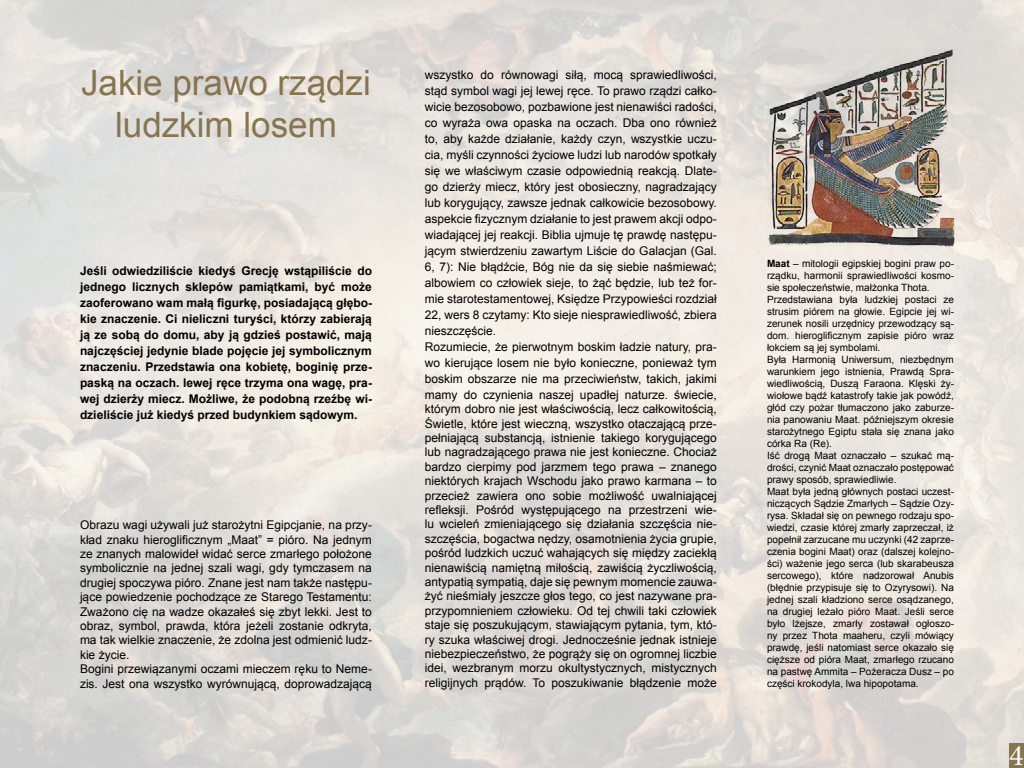
<style>
.page{position:relative;width:1024px;height:768px;background:#fff}
.page>*{position:absolute;margin:0;border:0;box-sizing:border-box;transform-origin:0 0}
.t1{font:35px/42px "Arial";color:#86754d;text-align:center}
.t2{font:30px "Minion Pro";color:#fff}
.t3{font:12px/14.4px "Arial";color:#000;text-align:justify}
.t4{font:700 12px/16px "Arial";color:#000;text-align:justify}
.t5{font:10px/12px "Arial";color:#000;text-align:justify}
.s1{font-weight:700}
</style>
<div class="page">
<div style="left:1009px;top:743px;width:15px;height:25px;background:#86754d"></div>
<img style="left:767px;top:50px;width:188px;height:197px">
<p class="t1" style="left:81px;top:63px;width:291px">Jakie prawo rządzi ludzkim losem</p>
<p class="t4" style="left:80px;top:263px;width:294px">Jeśli odwiedziliście kiedyś Grecję wstąpiliście do jednego licznych sklepów pamiątkami, być może zaoferowano wam małą figurkę, posiadającą głębo&shy;kie znaczenie. Ci nieliczni turyści, którzy zabierają ją ze sobą do domu, aby ją gdzieś postawić, mają najczęściej jedynie blade pojęcie jej symbolicznym znaczeniu. Przedstawia ona kobietę, boginię prze&shy;paską na oczach. lewej ręce trzyma ona wagę, pra&shy;wej dzierży miecz. Możliwe, że podobną rzeźbę wi&shy;dzieliście już kiedyś przed budynkiem sądowym.</p>
<p class="t3" style="left:80px;top:518px;width:293px">Obrazu wagi używali już starożytni Egipcjanie, na przy&shy;kład znaku hieroglificznym „Maat” = pióro. Na jednym ze znanych malowideł widać serce zmarłego położone symbolicznie na jednej szali wagi, gdy tymczasem na drugiej spoczywa pióro. Znane jest nam także następu&shy;jące powiedzenie pochodzące ze Starego Testamentu:<br>Zważono cię na wadze okazałeś się zbyt lekki. Jest to obraz, symbol, prawda, która jeżeli zostanie odkryta, ma tak wielkie znaczenie, że zdolna jest odmienić ludz&shy;kie życie.</p>
<p class="t3" style="left:80px;top:662px;width:293px">Bogini przewiązanymi oczami mieczem ręku to Neme&shy;zis. Jest ona wszystko wyrównującą, doprowadzającą</p>
<p class="t3" style="left:425px;top:67px;width:294px;line-height:16px">wszystko do równowagi siłą, mocą sprawiedliwości, stąd symbol wagi jej lewej ręce. To prawo rządzi całko&shy;wicie bezosobowo, pozbawione jest nienawiści radości, co wyraża owa opaska na oczach. Dba ono również to, aby każde działanie, każdy czyn, wszystkie uczu&shy;cia, myśli czynności życiowe ludzi lub narodów spotkały się we właściwym czasie odpowiednią reakcją. Dlate&shy;go dzierży miecz, który jest obosieczny, nagradzający lub korygujący, zawsze jednak całkowicie bezosobowy. aspekcie fizycznym działanie to jest prawem akcji odpo&shy;wiadającej jej reakcji. Biblia ujmuje tę prawdę następu&shy;jącym stwierdzeniu zawartym Liście do Galacjan (Gal.<br>6, 7): Nie błądźcie, Bóg nie da się siebie naśmiewać; albowiem co człowiek sieje, to żąć będzie, lub też for&shy;mie starotestamentowej, Księdze Przypowieści rozdział 22, wers 8 czytamy: Kto sieje niesprawiedliwość, zbiera nieszczęście.</p>
<p class="t3" style="left:425px;top:339px;width:294px;line-height:16px">Rozumiecie, że pierwotnym boskim ładzie natury, pra&shy;wo kierujące losem nie było konieczne, ponieważ tym boskim obszarze nie ma przeciwieństw, takich, jakimi mamy do czynienia naszej upadłej naturze. świecie,</p>
<p class="t3" style="left:425px;top:402px;width:294px">którym dobro nie jest właściwością, lecz całkowitością, Świetle, które jest wieczną, wszystko otaczającą prze&shy;pełniającą substancją, istnienie takiego korygującego lub nagradzającego prawa nie jest konieczne. Chociaż bardzo cierpimy pod jarzmem tego prawa – znanego niektórych krajach Wschodu jako prawo karmana – to przecież zawiera ono sobie możliwość uwalniającej refleksji. Pośród występującego na przestrzeni wie&shy;lu wcieleń zmieniającego się działania szczęścia nie&shy;szczęścia, bogactwa nędzy, osamotnienia życia grupie, pośród ludzkich uczuć wahających się między zaciekłą nienawiścią namiętną miłością, zawiścią życzliwością, antypatią sympatią, daje się pewnym momencie zauwa&shy;żyć nieśmiały jeszcze głos tego, co jest nazywane pra&shy;przypomnieniem człowieku. Od tej chwili taki człowiek staje się poszukującym, stawiającym pytania, tym, któ&shy;ry szuka właściwej drogi. Jednocześnie jednak istnieje niebezpieczeństwo, że pogrąży się on ogromnej liczbie idei, wezbranym morzu okultystycznych, mistycznych religijnych prądów. To poszukiwanie błądzenie może</p>
<p class="t5" style="left:767px;top:258px;width:188px"><span class="s1">Maat</span> – mitologii egipskiej bogini praw po&shy;rządku, harmonii sprawiedliwości kosmo&shy;sie społeczeństwie, małżonka Thota.</p>
<p class="t5" style="left:767px;top:294px;width:188px">Przedstawiana była ludzkiej postaci ze strusim piórem na głowie. Egipcie jej wi&shy;zerunek nosili urzędnicy przewodzący są&shy;dom. hieroglificznym zapisie pióro wraz łokciem są jej symbolami.</p>
<p class="t5" style="left:767px;top:354px;width:188px">Była Harmonią Uniwersum, niezbędnym warunkiem jego istnienia, Prawdą Spra&shy;wiedliwością, Duszą Faraona. Klęski ży&shy;wiołowe bądź katastrofy takie jak powódź, głód czy pożar tłumaczono jako zaburze&shy;nia panowaniu Maat. późniejszym okresie starożytnego Egiptu stała się znana jako córka Ra (Re).</p>
<p class="t5" style="left:767px;top:450px;width:188px">Iść drogą Maat oznaczało – szukać mą&shy;drości, czynić Maat oznaczało postępować prawy sposób, sprawiedliwie.</p>
<p class="t5" style="left:767px;top:486px;width:188px">Maat była jedną głównych postaci uczest&shy;niczących Sądzie Zmarłych – Sądzie Ozy&shy;rysa. Składał się on pewnego rodzaju spo&shy;wiedzi, czasie której zmarły zaprzeczał, iż popełnił zarzucane mu uczynki (42 zaprze&shy;czenia bogini Maat) oraz (dalszej kolejno&shy;ści) ważenie jego serca (lub skarabeusza sercowego), które nadzorował Anubis (błędnie przypisuje się to Ozyrysowi). Na jednej szali kładziono serce osądzanego, na drugiej leżało pióro Maat. Jeśli serce było lżejsze, zmarły zostawał ogłoszo&shy;ny przez Thota maaheru, czyli mówiący prawdę, jeśli natomiast serce okazało się cięższe od pióra Maat, zmarłego rzucano na pastwę Ammita – Pożeracza Dusz – po części krokodyla, lwa hipopotama.</p>
<p class="t2" style="left:1009px;top:735px;width:16px">4</p>
</div>
